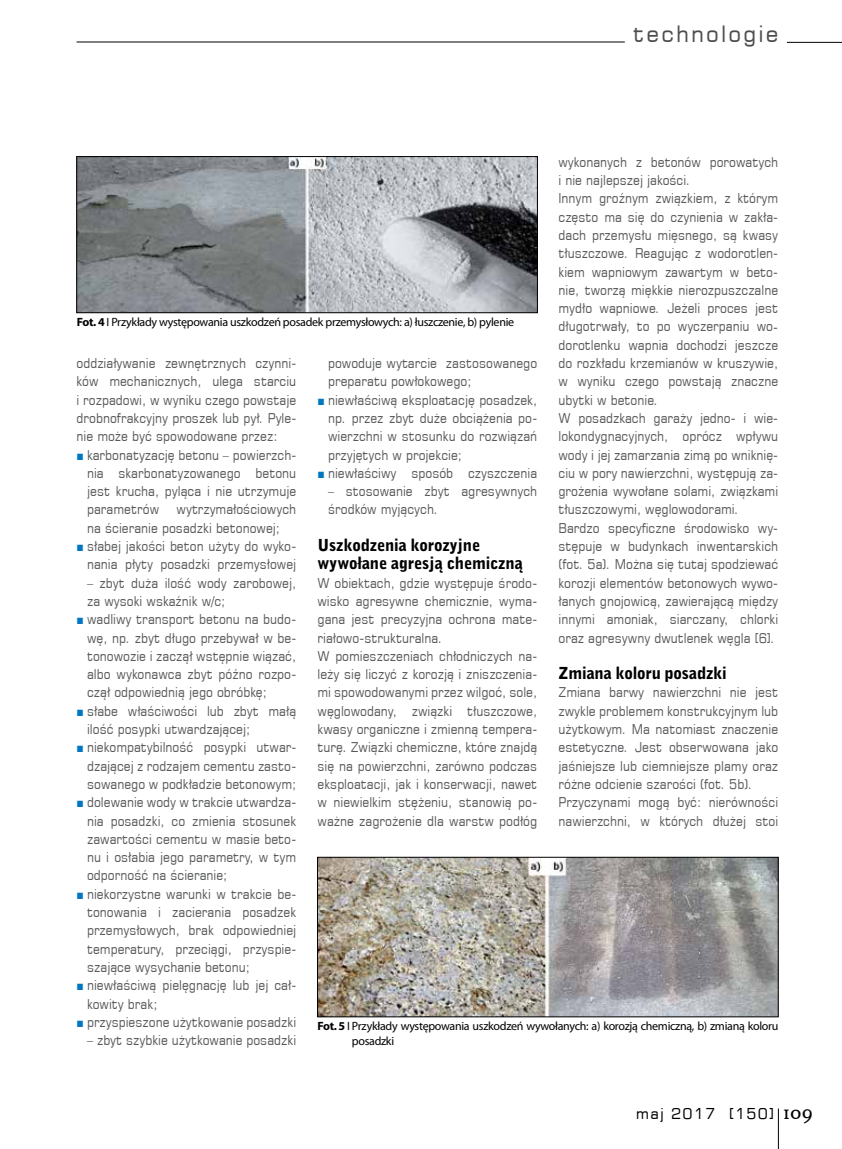
<style>
.page{position:relative;width:842px;height:1149px;background:#fff}
.page>*{position:absolute;margin:0;border:0;box-sizing:border-box;transform-origin:0 0}
.t1{font:22.5px "Square 721 TL";letter-spacing:.095em;color:#4d4d4f}
.t2{font:900 16.5px/18.3px "Bell Gothic";letter-spacing:-.01em;color:#000}
.t3{font:15px "Square 721 TL";letter-spacing:.08em;color:#000}
.t4{font:13.5px/18.3px "Square 721 TL";color:#58595b;scale:.9 1}
.t5{font:12px/15px "Myriad Pro";letter-spacing:-.025em;color:#000}
.s1{font-weight:700}
.s2{font-family:"Arial";color:#0077be}
.s3{font-family:"High Tower Text";font-size:24px}
</style>
<div class="page">
<hr style="left:778px;top:1108px;width:1px;height:40px;background:#000">
<hr style="left:787px;top:42px;width:55px;height:1px;background:#000">
<hr style="left:77px;top:42px;width:548px;height:1px;background:#000">
<img style="left:79px;top:158px;width:457px;height:153px">
<div style="left:77px;top:156px;width:461px;height:157px;border:1px solid #000"></div>
<img style="left:319px;top:858px;width:457px;height:156px">
<div style="left:317px;top:856px;width:461px;height:160px;border:1px solid #000"></div>
<h1 class="t1" style="left:633px;top:20px;width:147px">technologie</h1>
<p class="t4" style="left:558px;top:152px;width:246px">wykonanych z betonów porowatych i nie najlepszej jakości.<br>Innym groźnym związkiem, z którym często ma się do czynienia w zakła&shy;dach przemysłu mięsnego, są kwasy tłuszczowe. Reagując z wodorotlen&shy;kiem wapniowym zawartym w beto&shy;nie, tworzą miękkie nierozpuszczalne mydło wapniowe. Jeżeli proces jest długotrwały, to po wyczerpaniu wo&shy;dorotlenku wapnia dochodzi jeszcze do rozkładu krzemianów w kruszywie, w wyniku czego powstają znaczne ubytki w betonie.<br>W posadzkach garaży jedno- i wie&shy;lokondygnacyjnych, oprócz wpływu wody i jej zamarzania zimą po wniknię&shy;ciu w pory nawierzchni, występują za&shy;grożenia wywołane solami, związkami tłuszczowymi, węglowodorami.<br>Bardzo specyficzne środowisko wy&shy;stępuje w budynkach inwentarskich (fot. 5a). Można się tutaj spodziewać korozji elementów betonowych wywo&shy;łanych gnojowicą, zawierającą między innymi amoniak, siarczany, chlorki oraz agresywny dwutlenek węgla [6].</p>
<p class="t2" style="left:558px;top:664px;width:170px">Zmiana koloru posadzki</p>
<p class="t4" style="left:558px;top:683px;width:246px">Zmiana barwy nawierzchni nie jest zwykle problemem konstrukcyjnym lub użytkowym. Ma natomiast znaczenie estetyczne. Jest obserwowana jako jaśniejsze lub ciemniejsze plamy oraz różne odcienie szarości (fot. 5b).<br>Przyczynami mogą być: nierówności nawierzchni, w których dłużej stoi</p>
<p class="t5" style="left:77px;top:314px;width:439px"><span class="s1">Fot. 4</span> Ι Przykłady występowania uszkodzeń posadek przemysłowych: a) łuszczenie, b) pylenie</p>
<p class="t4" style="left:328px;top:353px;width:234px">powoduje wytarcie zastosowanego preparatu powłokowego;</p>
<p class="t4" style="left:328px;top:390px;width:234px;text-align:justify;text-indent:-11px"><span class="s2">■</span> niewłaściwą eksploatację posadzek, np. przez zbyt duże obciążenia po&shy;wierzchni w stosunku do rozwiązań przyjętych w projekcie;</p>
<p class="t4" style="left:317px;top:463px;width:246px"><span class="s2">■</span> niewłaściwy sposób czyszczenia</p>
<p class="t4" style="left:328px;top:481px;width:234px">– stosowanie zbyt agresywnych środków myjących.</p>
<p class="t2" style="left:317px;top:536px;width:207px">Uszkodzenia korozyjne wywołane agresją chemiczną</p>
<p class="t4" style="left:317px;top:573px;width:246px">W obiektach, gdzie występuje środo&shy;wisko agresywne chemicznie, wyma&shy;gana jest precyzyjna ochrona mate&shy;riałowo-strukturalna.<br>W pomieszczeniach chłodniczych na&shy;leży się liczyć z korozją i zniszczenia&shy;mi spowodowanymi przez wilgoć, sole, węglowodany, związki tłuszczowe, kwasy organiczne i zmienną tempera&shy;turę. Związki chemiczne, które znajdą się na powierzchni, zarówno podczas eksploatacji, jak i konserwacji, nawet w niewielkim stężeniu, stanowią po&shy;ważne zagrożenie dla warstw podłóg</p>
<p class="t4" style="left:77px;top:353px;width:246px;text-align:justify">oddziaływanie zewnętrznych czynni&shy;ków mechanicznych, ulega starciu i rozpadowi, w wyniku czego powstaje drobnofrakcyjny proszek lub pył. Pyle&shy;nie może być spowodowane przez:</p>
<p class="t4" style="left:87px;top:445px;width:234px;text-align:justify;text-indent:-11px"><span class="s2">■</span> karbonatyzację betonu – powierzch&shy;nia skarbonatyzowanego betonu jest krucha, pyląca i nie utrzymuje parametrów</p>
<p class="t4" style="left:87px;top:500px;width:234px;text-indent:89px">wytrzymałościowych na ścieranie posadzki betonowej;</p>
<p class="t4" style="left:77px;top:536px;width:246px;text-align:right"><span class="s2">■</span> słabej jakości beton użyty do wyko&shy;nania płyty posadzki przemysłowej</p>
<p class="t4" style="left:87px;top:573px;width:234px">– zbyt duża ilość wody zarobowej, za wysoki wskaźnik w/c;</p>
<p class="t4" style="left:87px;top:609px;width:234px;text-align:justify;text-indent:-11px"><span class="s2">■</span> wadliwy transport betonu na budo&shy;wę, np. zbyt długo przebywał w be&shy;tonowozie i zaczął wstępnie wiązać, albo wykonawca zbyt późno rozpo&shy;czął odpowiednią jego obróbkę;</p>
<p class="t4" style="left:87px;top:701px;width:234px;text-indent:-11px"><span class="s2">■</span> słabe właściwości lub zbyt małą ilość posypki utwardzającej;</p>
<p class="t4" style="left:87px;top:737px;width:234px;text-align:justify;text-indent:-11px"><span class="s2">■</span> niekompatybilność posypki utwar&shy;dzającej z rodzajem cementu zasto&shy;sowanego w podkładzie betonowym;</p>
<p class="t4" style="left:87px;top:792px;width:234px;text-align:justify;text-indent:-11px"><span class="s2">■</span> dolewanie wody w trakcie utwardza&shy;nia posadzki, co zmienia stosunek zawartości cementu w masie beto&shy;nu i osłabia jego parametry, w tym odporność na ścieranie;</p>
<p class="t4" style="left:87px;top:884px;width:234px;text-align:justify;text-indent:-11px"><span class="s2">■</span> niekorzystne warunki w trakcie be&shy;tonowania i zacierania posadzek przemysłowych, brak odpowiedniej temperatury, przeciągi, przyspie&shy;szające wysychanie betonu;</p>
<p class="t4" style="left:87px;top:975px;width:234px;text-indent:-11px"><span class="s2">■</span> niewłaściwą pielęgnację lub jej cał&shy;kowity brak;</p>
<p class="t4" style="left:77px;top:1012px;width:246px"><span class="s2">■</span> przyspieszone użytkowanie posadzki</p>
<p class="t4" style="left:87px;top:1030px;width:234px">– zbyt szybkie użytkowanie posadzki</p>
<p class="t5" style="left:352px;top:1018px;width:428px;text-indent:-35px"><span class="s1">Fot. 5</span> Ι Przykłady występowania uszkodzeń wywołanych: a) korozją chemiczną, b) zmianą koloru posadzki</p>
<p class="t3" style="left:636px;top:1103px;width:179px">maj 2017 [150] <span class="s3">109</span></p>
</div>
